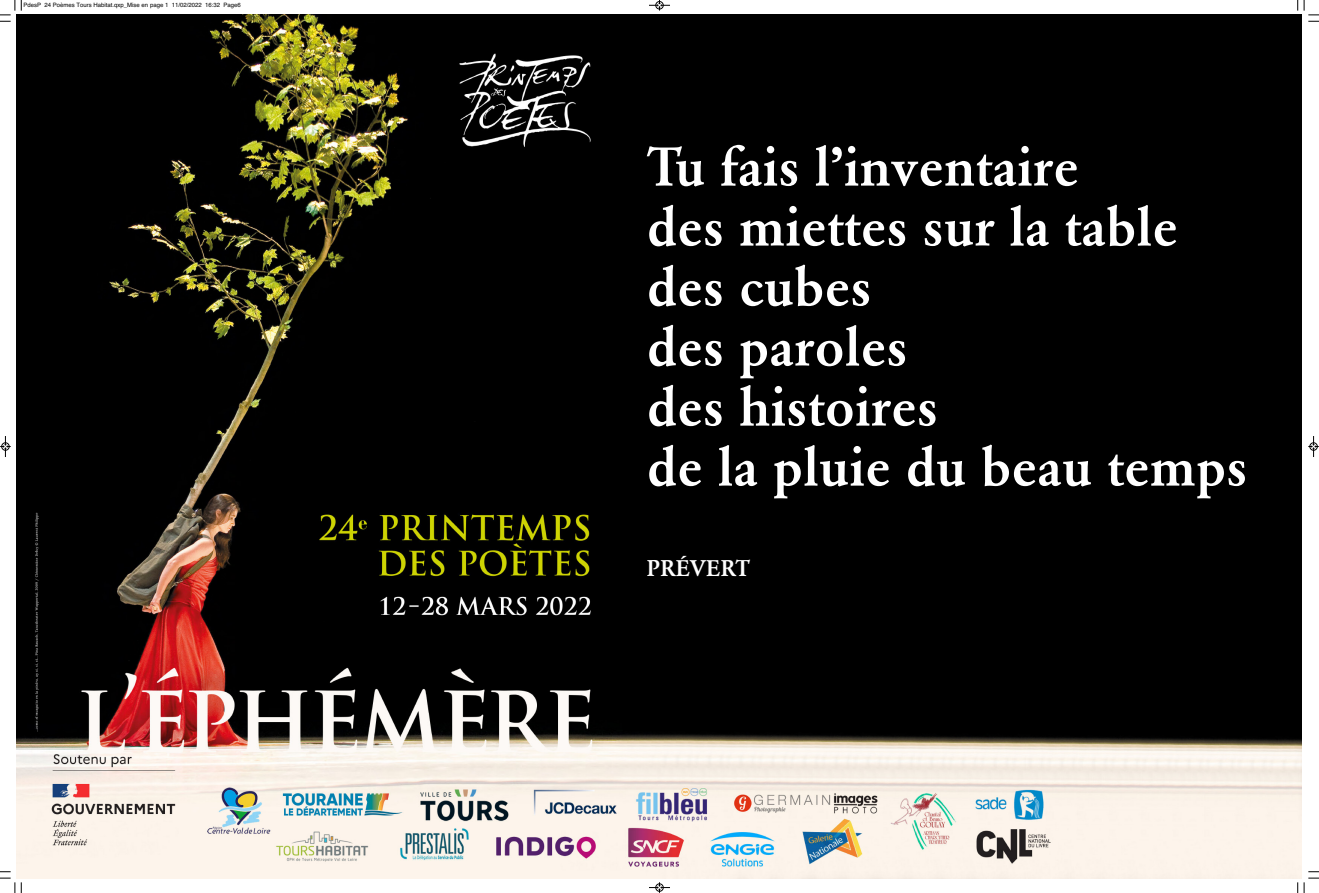
<style>
.page{position:relative;width:1319px;height:893px;background:#fff}
.page>*{position:absolute;margin:0;border:0;box-sizing:border-box;transform-origin:0 0}
.t1{font:500 54px/60px "Garamond BE";color:#fff}
.t2{font:500 22.5px "Garamond BE";color:#fff}
.t3{font:6px "Helvetica";color:#000}
</style>
<div class="page">
<img style="left:16px;top:15px;width:1285px;height:863px">
<svg style="left:0;top:0;width:22px;height:22px"></svg>
<svg style="left:1297px;top:0;width:21px;height:22px"></svg>
<svg style="left:0;top:871px;width:22px;height:22px"></svg>
<svg style="left:1297px;top:871px;width:21px;height:22px"></svg>
<svg style="left:649px;top:0;width:21px;height:11px"></svg>
<svg style="left:649px;top:882px;width:21px;height:11px"></svg>
<svg style="left:0;top:436px;width:11px;height:21px"></svg>
<svg style="left:1308px;top:436px;width:10px;height:21px"></svg>
<p class="t3" style="left:24px;top:1px;width:219px">PdesP 24 Poèmes Tours Habitat.qxp_Mise en page 1 11/02/2022 16:32 Page6</p>
<p class="t1" style="left:646px;top:142px;width:602px">Tu fais l’inventaire<br>des miettes sur la table des cubes<br>des paroles<br>des histoires<br>de la pluie du beau temps</p>
<p class="t2" style="left:646px;top:559px;width:105px">PRÉVERT</p>
</div>
